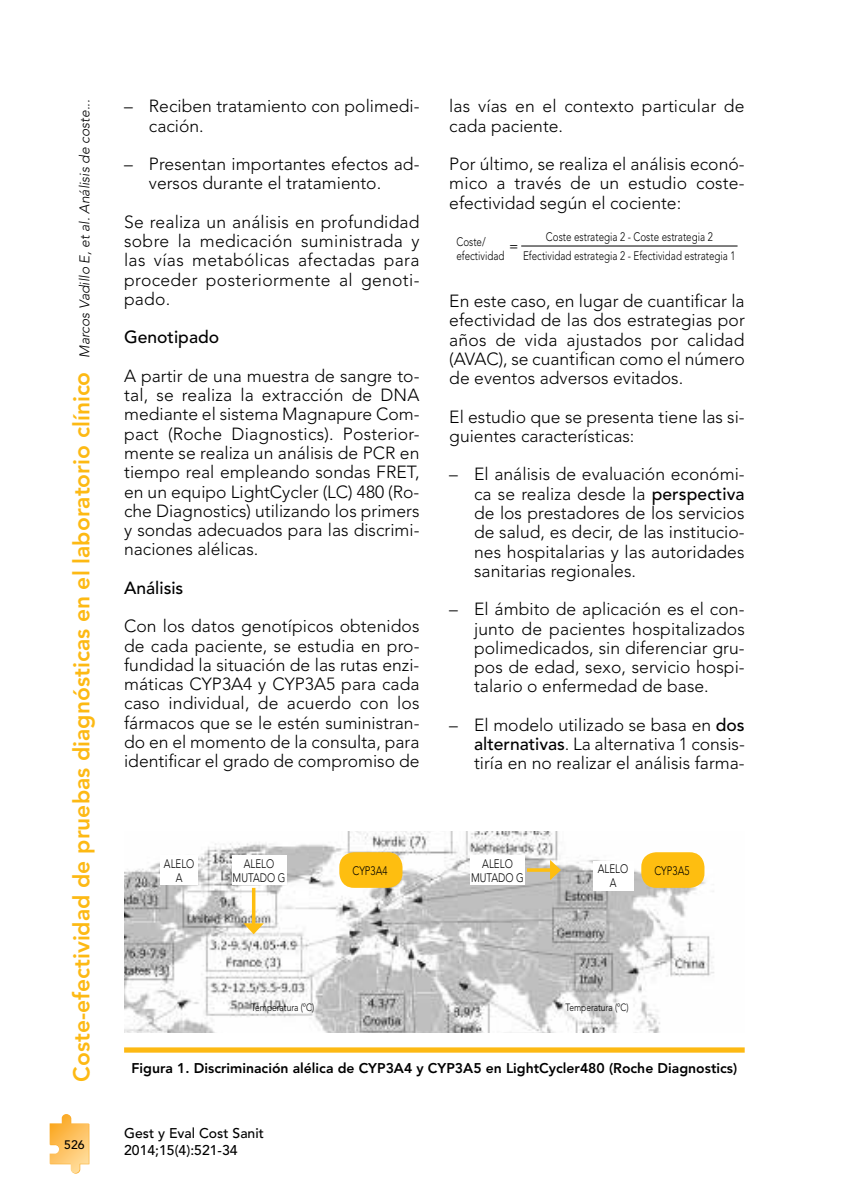
<style>
.page{position:relative;width:844px;height:1191px;background:#fff}
.page>*{position:absolute;margin:0;border:0;box-sizing:border-box;transform-origin:0 0}
.t1{font:800 22.75px "Avenir";color:#fdb913}
.t2{font:300 17.5px/19.2px "Avenir";color:#000;text-align:justify}
.t3{font:500 17.5px "Avenir";color:#000}
.t4{font:800 14px "Avenir";color:#000}
.t5{font:italic 300 14px "Avenir";color:#000}
.t6{font:500 14px/17.5px "Avenir";color:#000}
.t7{font:300 12.25px/14px "Avenir";color:#000;text-align:center;scale:.8 1}
.t8{font:500 12.25px "Avenir";color:#000}
.t9{font:300 10.5px "Avenir";color:#000;scale:.8 1}
.s1{font-weight:500}
</style>
<div class="page">
<svg style="left:50px;top:1114px;width:39px;height:59px"></svg>
<hr style="left:521px;top:245px;width:216px;height:1px;background:#000">
<img style="left:124px;top:831px;width:590px;height:201px">
<div style="left:124px;top:1047px;width:620px;height:5px;background:#fdb913"></div>
<div style="left:160px;top:855px;width:38px;height:29px;background:#fff"></div>
<div style="left:592px;top:861px;width:41px;height:29px;background:#fff"></div>
<div style="left:232px;top:855px;width:54px;height:29px;background:#fff"></div>
<div style="left:470px;top:855px;width:54px;height:29px;background:#fff"></div>
<div style="left:339px;top:852px;width:63px;height:36px;background:#febe10;border-radius:15px"></div>
<div style="left:641px;top:852px;width:63px;height:36px;background:#febe10;border-radius:15px"></div>
<hr style="left:252px;top:888px;width:3px;height:38px;background:#febe10">
<svg style="left:243px;top:923px;width:21px;height:11px"></svg>
<hr style="left:527px;top:868px;width:26px;height:3px;background:#febe10">
<svg style="left:550px;top:860px;width:11px;height:20px"></svg>
<p class="t5" style="left:76px;top:358px;width:260px;rotate:-90deg">Marcos Vadillo E, et al. Análisis de coste...</p>
<h1 class="t1" style="left:68px;top:1081px;width:711px;rotate:-90deg">Coste-efectividad de pruebas diagnósticas en el laboratorio clínico</h1>
<p class="t8" style="left:64px;top:1137px;width:22px">526</p>
<p class="t2" style="left:149px;top:97px;width:272px;text-indent:-25px">– Reciben tratamiento con polimedi&shy;cación.</p>
<p class="t2" style="left:149px;top:154px;width:272px;text-indent:-25px">– Presentan importantes efectos ad&shy;versos durante el tratamiento.</p>
<p class="t2" style="left:124px;top:212px;width:297px">Se realiza un análisis en profundidad sobre la medicación suministrada y las vías metabólicas afectadas para proceder posteriormente al genoti&shy;pado.</p>
<p class="t3" style="left:124px;top:327px;width:97px">Genotipado</p>
<p class="t2" style="left:124px;top:366px;width:297px">A partir de una muestra de sangre to&shy;tal, se realiza la extracción de DNA mediante el sistema Magnapure Com&shy;pact (Roche Diagnostics). Posterior&shy;mente se realiza un análisis de PCR en tiempo real empleando sondas FRET, en un equipo LightCycler (LC) 480 (Ro&shy;che Diagnostics) utilizando los primers y sondas adecuados para las discrimi&shy;naciones alélicas.</p>
<p class="t3" style="left:124px;top:577px;width:61px">Análisis</p>
<p class="t2" style="left:124px;top:616px;width:297px">Con los datos genotípicos obtenidos de cada paciente, se estudia en pro&shy;fundidad la situación de las rutas enzi&shy;máticas CYP3A4 y CYP3A5 para cada caso individual, de acuerdo con los fármacos que se le estén suministran&shy;do en el momento de la consulta, para identificar el grado de compromiso de</p>
<p class="t2" style="left:449px;top:97px;width:296px">las vías en el contexto particular de cada paciente.</p>
<p class="t2" style="left:449px;top:154px;width:297px">Por último, se realiza el análisis econó&shy;mico a través de un estudio coste&shy;efectividad según el cociente:</p>
<p class="t7" style="left:456px;top:227px;width:350px;line-height:18.9px;text-align:left;text-indent:89px">Coste estrategia 2 - Coste estrategia 2 efectividad <sup>=</sup> Efectividad estrategia 2 - Efectividad estrategia 1</p>
<p class="t7" style="left:456px;top:234px;width:38px">Coste/</p>
<p class="t2" style="left:449px;top:291px;width:297px">En este caso, en lugar de cuantificar la efectividad de las dos estrategias por años de vida ajustados por calidad (AVAC), se cuantifican como el número de eventos adversos evitados.</p>
<p class="t2" style="left:449px;top:407px;width:297px">El estudio que se presenta tiene las si&shy;guientes características:</p>
<p class="t2" style="left:474px;top:465px;width:272px;text-indent:-25px">– El análisis de evaluación económi&shy;ca se realiza desde la <span class="s1">perspectiva </span>de los prestadores de los servicios de salud, es decir, de las institucio&shy;nes hospitalarias y las autoridades sanitarias regionales.</p>
<p class="t2" style="left:474px;top:599px;width:272px;text-indent:-25px">– El ámbito de aplicación es el con&shy;junto de pacientes hospitalizados polimedicados, sin diferenciar gru&shy;pos de edad, sexo, servicio hospi&shy;talario o enfermedad de base.</p>
<p class="t2" style="left:474px;top:715px;width:272px;text-indent:-25px">– El modelo utilizado se basa en <span class="s1">dos alternativas</span>. La alternativa 1 consis&shy;tiría en no realizar el análisis farma-</p>
<p class="t7" style="left:164px;top:856px;width:40px">ALELO<br>A</p>
<p class="t7" style="left:597px;top:862px;width:40px">ALELO<br>A</p>
<p class="t7" style="left:232px;top:856px;width:67px">ALELO<br>MUTADO G</p>
<p class="t7" style="left:471px;top:856px;width:67px">ALELO<br>MUTADO G</p>
<p class="t7" style="left:352px;top:863px;width:45px">CYP3A4</p>
<p class="t7" style="left:654px;top:863px;width:45px">CYP3A5</p>
<p class="t9" style="left:251px;top:1001px;width:80px">Temperatura (ºC)</p>
<p class="t9" style="left:565px;top:1001px;width:80px">Temperatura (ºC)</p>
<p class="t4" style="left:132px;top:1059px;width:607px">Figura 1. Discriminación alélica de CYP3A4 y CYP3A5 en LightCycler480 (Roche Diagnostics)</p>
<p class="t6" style="left:124px;top:1124px;width:141px">Gest y Eval Cost Sanit<br>2014;15(4):521-34</p>
</div>
